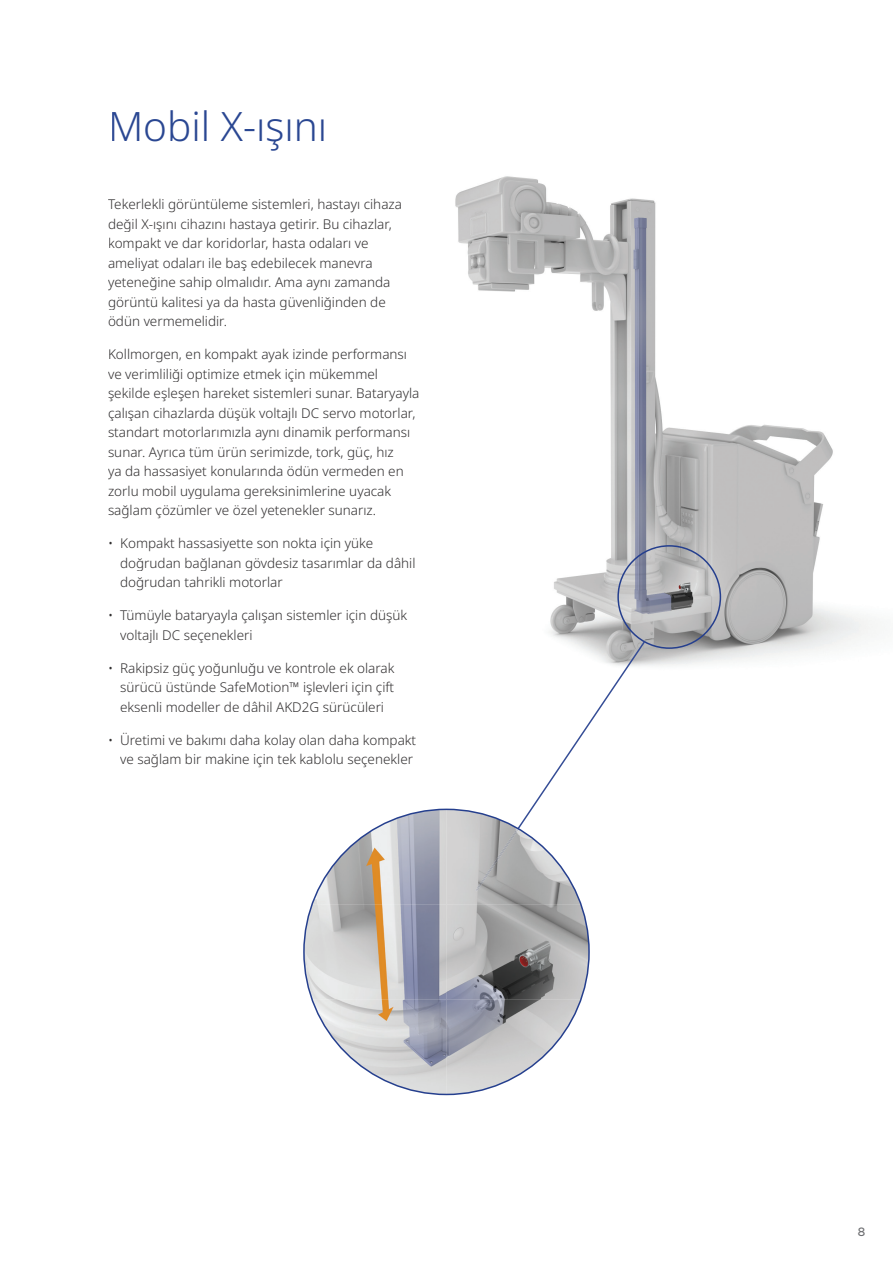
<style>
.page{position:relative;width:893px;height:1263px;background:#fff}
.page>*{position:absolute;margin:0;border:0;box-sizing:border-box;transform-origin:0 0}
.t1{font:300 40.5px "Noto Sans";color:#2a4792}
.t2{font:300 13.5px/19.5px "Noto Sans";color:#312f30}
.t3{font:500 12px "Red Hat Display";color:#6c6d70}
</style>
<div class="page">
<img style="left:455px;top:176px;width:418px;height:490px">
<div style="left:617px;top:545px;width:104px;height:104px;border:2px solid #253f8e;border-radius:50%"></div>
<svg style="left:475px;top:641px;width:170px;height:168px"></svg>
<img style="left:312px;top:809px;width:269px;height:95px">
<img style="left:304px;top:904px;width:285px;height:95px">
<img style="left:312px;top:999px;width:269px;height:95px">
<img style="left:475px;top:828px;width:44px;height:63px">
<h1 class="t1" style="left:108px;top:98px;width:221px">Mobil X-ışını</h1>
<p class="t2" style="left:108px;top:195px;width:296px">Tekerlekli görüntüleme sistemleri, hastayı cihaza değil X-ışını cihazını hastaya getirir. Bu cihazlar, kompakt ve dar koridorlar, hasta odaları ve ameliyat odaları ile baş edebilecek manevra yeteneğine sahip olmalıdır. Ama aynı zamanda görüntü kalitesi ya da hasta güvenliğinden de ödün vermemelidir.</p>
<p class="t2" style="left:108px;top:345px;width:313px">Kollmorgen, en kompakt ayak izinde performansı ve verimliliği optimize etmek için mükemmel şekilde eşleşen hareket sistemleri sunar. Bataryayla çalışan cihazlarda düşük voltajlı DC servo motorlar, standart motorlarımızla aynı dinamik performansı sunar. Ayrıca tüm ürün serimizde, tork, güç, hız<br>ya da hassasiyet konularında ödün vermeden en zorlu mobil uygulama gereksinimlerine uyacak sağlam çözümler ve özel yetenekler sunarız.</p>
<p class="t2" style="left:120px;top:534px;width:297px;text-indent:-12px">• Kompakt hassasiyette son nokta için yüke doğrudan bağlanan gövdesiz tasarımlar da dâhil doğrudan tahrikli motorlar</p>
<p class="t2" style="left:120px;top:606px;width:289px;text-indent:-12px">• Tümüyle bataryayla çalışan sistemler için düşük voltajlı DC seçenekleri</p>
<p class="t2" style="left:120px;top:658px;width:276px;text-align:justify;text-indent:-12px">• Rakipsiz güç yoğunluğu ve kontrole ek olarak sürücü üstünde SafeMotion™ işlevleri için çift eksenli modeller de dâhil AKD2G sürücüleri</p>
<p class="t2" style="left:108px;top:730px;width:310px;text-align:right">• Üretimi ve bakımı daha kolay olan daha kompakt ve sağlam bir makine için tek kablolu seçenekler</p>
<p class="t3" style="left:858px;top:1224px;width:9px">8</p>
</div>
